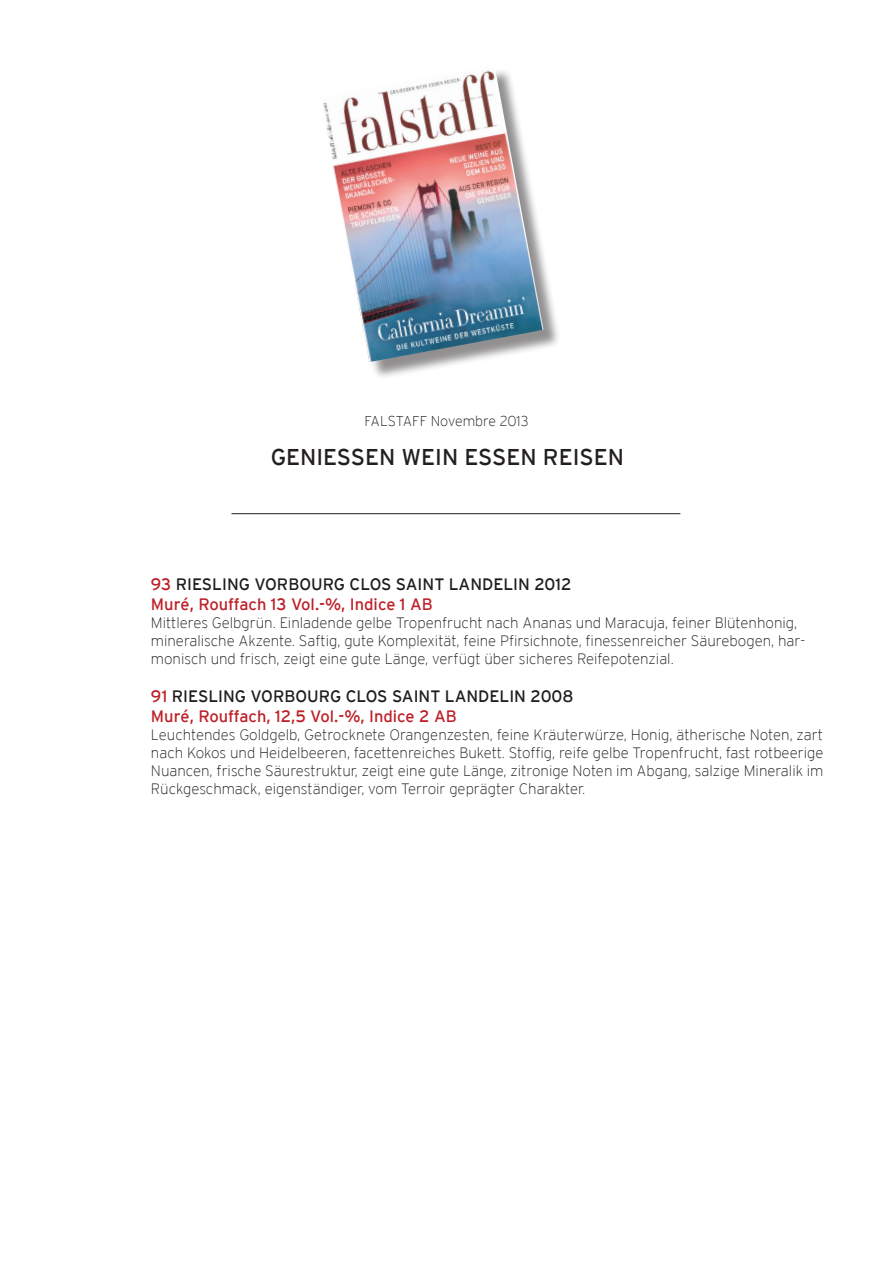
<style>
.page{position:relative;width:893px;height:1263px;background:#fff}
.page>*{position:absolute;margin:0;border:0;box-sizing:border-box;transform-origin:0 0}
.t1{font:22.8px "Interstate";color:#231f20}
.t2{font:16.5px/19.8px "Interstate";color:#211c1d}
.t3{font:200 15px/18px "Interstate";color:#231f20}
.t4{font:200 14.25px "Interstate";color:#231f20}
.s1{color:#be2028}
</style>
<div class="page">
<div style="left:323px;top:68px;width:239px;height:312px;background:#231f20;opacity:.5"></div>
<img style="left:323px;top:68px;width:220px;height:294px">
<hr style="left:231px;top:513px;width:449px;height:1px;background:#231f20">
<p class="t4" style="left:364px;top:413px;width:166px">FALSTAFF Novembre 2013</p>
<h1 class="t1" style="left:271px;top:444px;width:355px">GENIESSEN WEIN ESSEN REISEN</h1>
<p class="t2" style="left:151px;top:575px;width:422px"><span class="s1">93</span> RIESLING VORBOURG CLOS SAINT LANDELIN 2012<br><span class="s1">Muré, Rouffach 13 Vol.-%, Indice 1 AB</span></p>
<p class="t3" style="left:151px;top:614px;width:656px">Mittleres Gelbgrün. Einladende gelbe Tropenfrucht nach Ananas und Maracuja, feiner Blütenhonig, mineralische Akzente. Saftig, gute Komplexität, feine Pfirsichnote, finessenreicher Säurebogen, har&shy;monisch und frisch, zeigt eine gute Länge, verfügt über sicheres Reifepotenzial.</p>
<p class="t2" style="left:151px;top:686px;width:424px"><span class="s1">91</span> RIESLING VORBOURG CLOS SAINT LANDELIN 2008<br><span class="s1">Muré, Rouffach, 12,5 Vol.-%, Indice 2 AB</span></p>
<p class="t3" style="left:151px;top:726px;width:674px;text-align:justify">Leuchtendes Goldgelb, Getrocknete Orangenzesten, feine Kräuterwürze, Honig, ätherische Noten, zart nach Kokos und Heidelbeeren, facettenreiches Bukett. Stoffig, reife gelbe Tropenfrucht, fast rotbeerige Nuancen, frische Säurestruktur, zeigt eine gute Länge, zitronige Noten im Abgang, salzige Mineralik im Rückgeschmack, eigenständiger, vom Terroir geprägter Charakter.</p>
</div>
